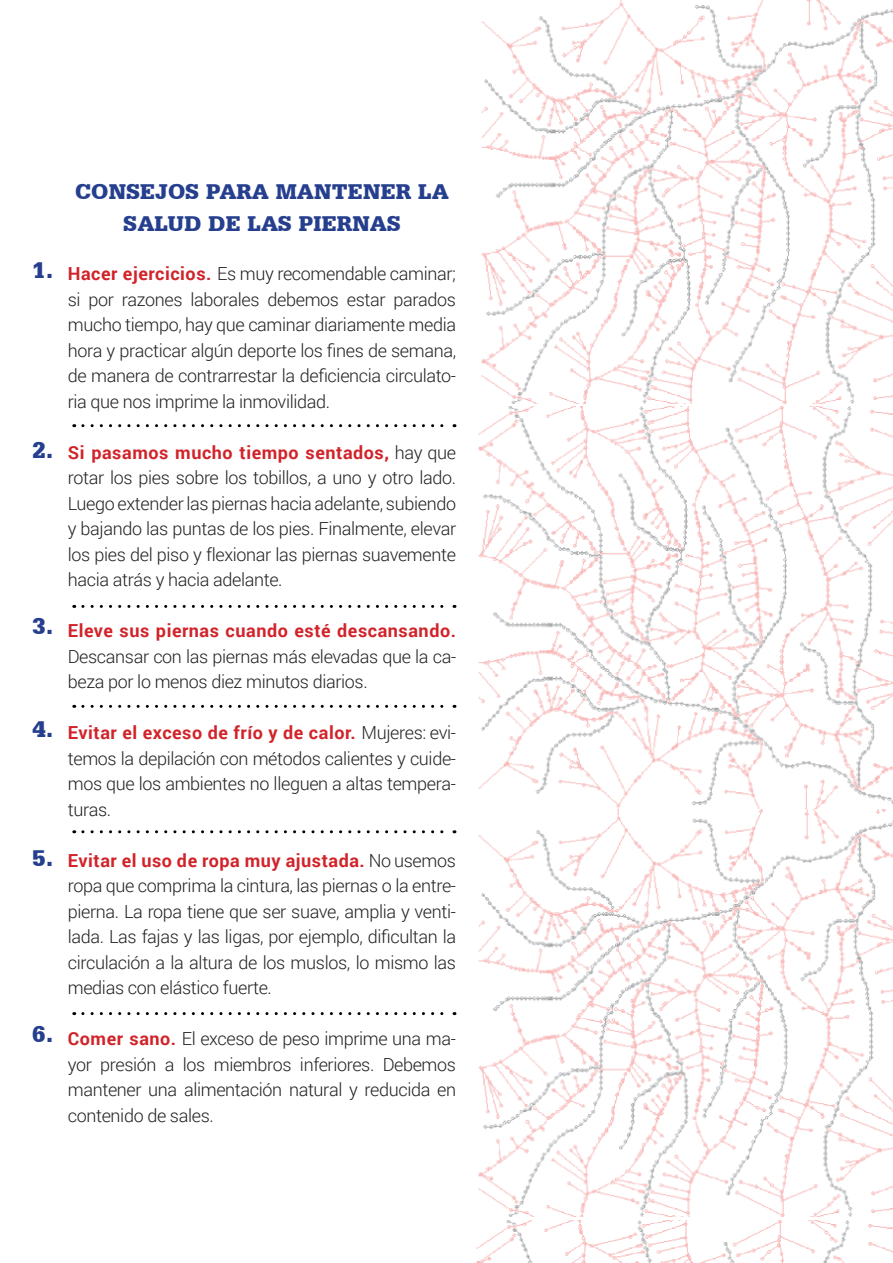
<style>
.page{position:relative;width:893px;height:1263px;background:#fff}
.page>*{position:absolute;margin:0;border:0;box-sizing:border-box;transform-origin:0 0}
.t1{font:900 24px "Serifa BT";color:#253f8e}
.t2{font:900 22.5px/31.5px "Serifa BT";letter-spacing:.01em;color:#253f8e;text-align:center}
.t3{font:300 18px/25.5px "Roboto";letter-spacing:-.02em;color:#231f20;text-align:justify}
.t4{font:700 18px "Roboto";letter-spacing:.03em;color:#d1232a}
.s1{font-weight:700;color:#d1232a}
</style>
<div class="page">
<svg style="left:83px;top:424px;width:372px;height:3px"></svg>
<svg style="left:83px;top:605px;width:372px;height:3px"></svg>
<svg style="left:83px;top:705px;width:372px;height:3px"></svg>
<svg style="left:83px;top:830px;width:372px;height:3px"></svg>
<svg style="left:83px;top:1012px;width:372px;height:3px"></svg>
<img style="left:481px;top:0;width:412px;height:403px">
<img style="left:478px;top:407px;width:415px;height:402px">
<img style="left:478px;top:809px;width:415px;height:408px">
<img style="left:476px;top:1220px;width:417px;height:43px">
<h1 class="t1" style="left:32px;top:255px;width:23px">1.</h1>
<h1 class="t1" style="left:32px;top:435px;width:23px">2.</h1>
<h1 class="t1" style="left:32px;top:611px;width:23px">3.</h1>
<h1 class="t1" style="left:32px;top:714px;width:23px">4.</h1>
<h1 class="t1" style="left:32px;top:843px;width:23px">5.</h1>
<h1 class="t1" style="left:32px;top:1019px;width:23px">6.</h1>
<p class="t2" style="left:75px;top:175px;width:375px">CONSEJOS PARA MANTENER LA<br>SALUD DE LAS PIERNAS</p>
<p class="t3" style="left:68px;top:260px;width:390px"><span class="s1">Hacer ejercicios.</span> Es muy recomendable caminar; si por razones laborales debemos estar parados mucho tiempo, hay que caminar diariamente media hora y practicar algún deporte los fines de semana, de manera de contrarrestar la deficiencia circulato&shy;ria que nos imprime la inmovilidad.</p>
<p class="t3" style="left:68px;top:439px;width:390px"><span class="s1">Si pasamos mucho tiempo sentados,</span> hay que rotar los pies sobre los tobillos, a uno y otro lado.<br>Luego extender las piernas hacia adelante, subiendo y bajando las puntas de los pies. Finalmente, elevar los pies del piso y flexionar las piernas suavemente hacia atrás y hacia adelante.</p>
<p class="t4" style="left:68px;top:618px;width:390px">Eleve sus piernas cuando esté descansando.</p>
<p class="t3" style="left:68px;top:643px;width:390px">Descansar con las piernas más elevadas que la ca&shy;beza por lo menos diez minutos diarios.</p>
<p class="t3" style="left:68px;top:719px;width:390px"><span class="s1">Evitar el exceso de frío y de calor.</span> Mujeres: evi&shy;temos la depilación con métodos calientes y cuide&shy;mos que los ambientes no lleguen a altas tempera&shy;turas.</p>
<p class="t3" style="left:68px;top:847px;width:390px"><span class="s1">Evitar el uso de ropa muy ajustada.</span> No usemos ropa que comprima la cintura, las piernas o la entre&shy;pierna. La ropa tiene que ser suave, amplia y venti&shy;lada. Las fajas y las ligas, por ejemplo, dificultan la circulación a la altura de los muslos, lo mismo las medias con elástico fuerte.</p>
<p class="t3" style="left:68px;top:1026px;width:390px"><span class="s1">Comer sano.</span> El exceso de peso imprime una ma&shy;yor presión a los miembros inferiores. Debemos mantener una alimentación natural y reducida en contenido de sales.</p>
</div>
